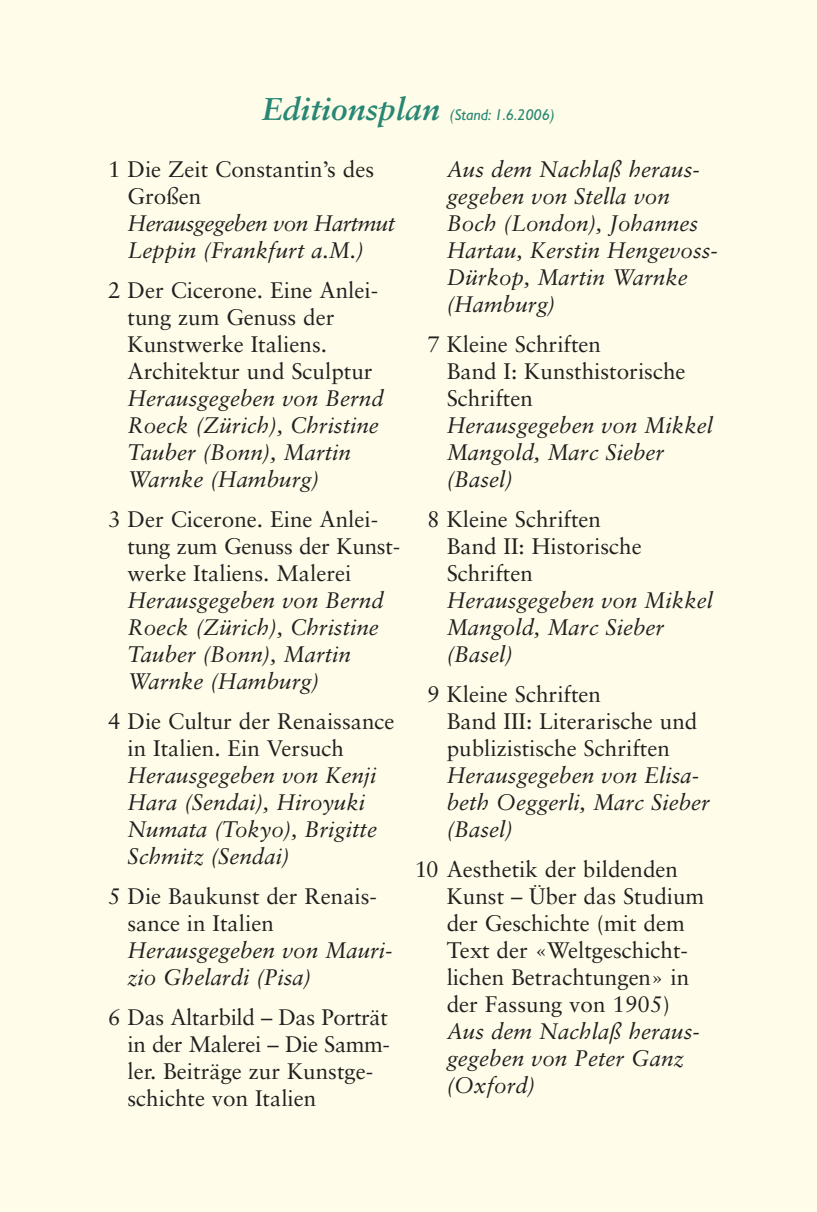
<style>
.page{position:relative;width:817px;height:1212px;background:#fff}
.page>*{position:absolute;margin:0;border:0;box-sizing:border-box;transform-origin:0 0}
.t1{font:22.5px/27px "Sabon";color:#231f20}
.t2{font:italic 22.5px/27px "Sabon";color:#231f20}
.t3{font:italic 22.5px/27px "Sabon";letter-spacing:-.03em;color:#231f20}
.t4{font:italic 15.75px "Gill Sans";color:#278774}
.s1{font-family:"Sabon";font-weight:700;font-size:31.5px}
.s2{color:#fffde9}
</style>
<div class="page">
<div style="left:0;top:0;width:816px;height:1212px;background:#fffde9"></div>
<p class="t4" style="left:262px;top:109px;width:294px"><span class="s1">Editionsplan</span> (Stand: 1.6.2006)</p>
<p class="t1" style="left:127px;top:157px;width:248px;text-indent:-32px"><span class="s2">0</span>1 Die Zeit Constantin’s des<br>Großen</p>
<p class="t3" style="left:127px;top:211px;width:269px">Herausgegeben von Hartmut<br>Leppin (Frankfurt a.M.)</p>
<p class="t1" style="left:127px;top:278px;width:252px;text-indent:-32px"><span class="s2">0</span>2 Der Cicerone. Eine Anlei&shy;tung zum Genuss der<br>Kunstwerke Italiens.<br>Architektur und Sculptur</p>
<p class="t2" style="left:127px;top:386px;width:258px">Herausgegeben von Bernd<br>Roeck (Zürich), Christine<br>Tauber (Bonn), Martin<br>Warnke (Hamburg)</p>
<p class="t1" style="left:127px;top:507px;width:274px;text-indent:-32px"><span class="s2">0</span>3 Der Cicerone. Eine Anlei&shy;tung zum Genuss der Kunst&shy;werke Italiens. Malerei</p>
<p class="t2" style="left:127px;top:588px;width:258px">Herausgegeben von Bernd<br>Roeck (Zürich), Christine<br>Tauber (Bonn), Martin<br>Warnke (Hamburg)</p>
<p class="t1" style="left:127px;top:709px;width:268px;text-indent:-32px"><span class="s2">0</span>4 Die Cultur der Renaissance in Italien. Ein Versuch</p>
<p class="t2" style="left:127px;top:763px;width:251px">Herausgegeben von Kenji<br>Hara (Sendai), Hiroyuki<br>Numata (Tokyo), Brigitte<br>Schmitz (Sendai)</p>
<p class="t1" style="left:127px;top:884px;width:251px;text-indent:-32px"><span class="s2">0</span>5 Die Baukunst der Renais&shy;sance in Italien</p>
<p class="t2" style="left:127px;top:938px;width:266px">Herausgegeben von Mauri&shy;zio Ghelardi (Pisa)</p>
<p class="t1" style="left:127px;top:1005px;width:264px;text-indent:-32px"><span class="s2">0</span>6 Das Altarbild – Das Porträt in der Malerei – Die Samm&shy;ler. Beiträge zur Kunstge&shy;schichte von Italien</p>
<p class="t2" style="left:446px;top:157px;width:273px">Aus dem Nachlaß heraus&shy;gegeben von Stella von<br>Boch (London), Johannes<br>Hartau, Kerstin Hengevoss-<br>Dürkop, Martin Warnke (Hamburg)</p>
<p class="t1" style="left:446px;top:332px;width:240px;text-indent:-32px"><span class="s2">0</span>7 Kleine Schriften<br>Band I: Kunsthistorische<br>Schriften</p>
<p class="t2" style="left:446px;top:413px;width:268px">Herausgegeben von Mikkel<br>Mangold, Marc Sieber (Basel)</p>
<p class="t1" style="left:446px;top:507px;width:196px;text-indent:-32px"><span class="s2">0</span>8 Kleine Schriften<br>Band II: Historische<br>Schriften</p>
<p class="t2" style="left:446px;top:588px;width:268px">Herausgegeben von Mikkel<br>Mangold, Marc Sieber (Basel)</p>
<p class="t1" style="left:446px;top:682px;width:252px;text-indent:-32px"><span class="s2">0</span>9 Kleine Schriften<br>Band III: Literarische und publizistische Schriften</p>
<p class="t2" style="left:446px;top:763px;width:265px">Herausgegeben von Elisa&shy;beth Oeggerli, Marc Sieber (Basel)</p>
<p class="t1" style="left:446px;top:857px;width:259px;text-indent:-32px">10 Aesthetik der bildenden<br>Kunst – Über das Studium der Geschichte (mit dem<br>Text der «Weltgeschicht&shy;lichen Betrachtungen» in der Fassung von 1905)</p>
<p class="t2" style="left:446px;top:1020px;width:255px">Aus dem Nachlaß heraus&shy;gegeben von Peter Ganz (Oxford)</p>
</div>
